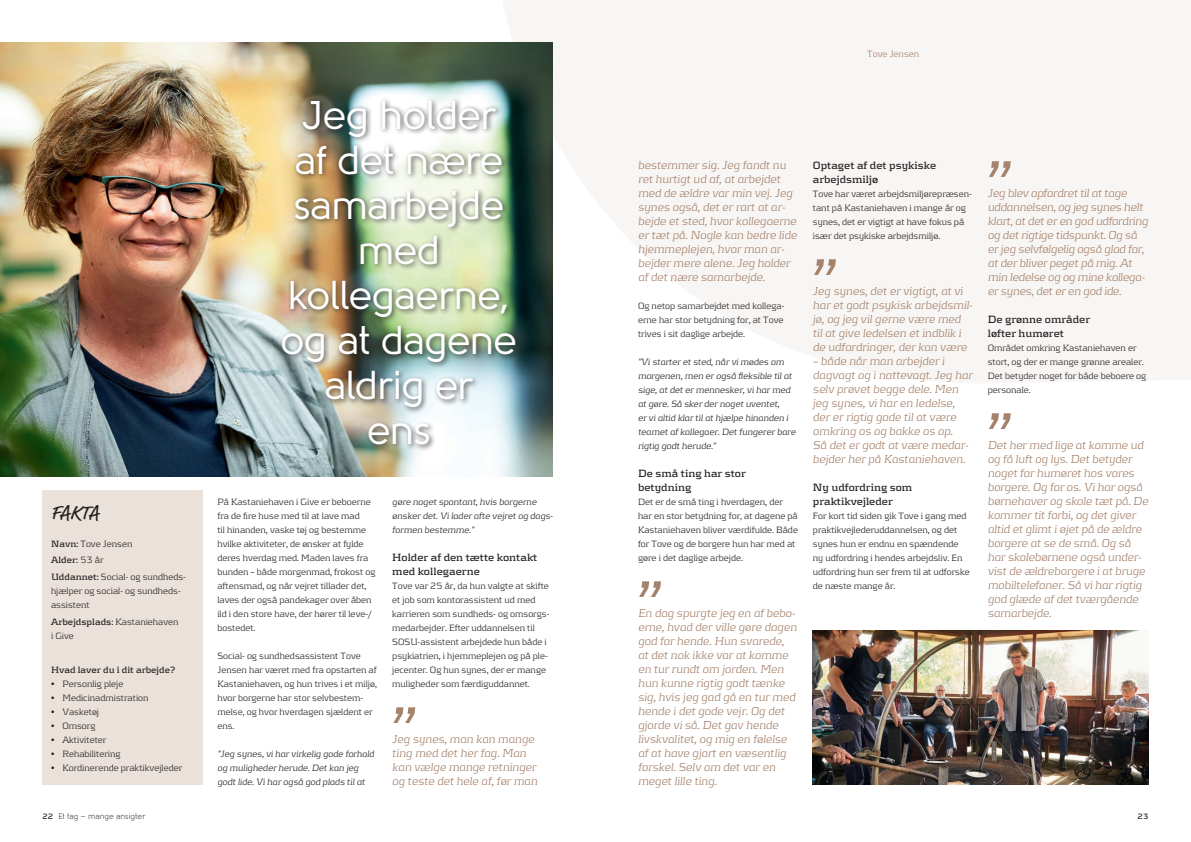
<style>
.page{position:relative;width:1191px;height:842px;background:#fff}
.page>*{position:absolute;margin:0;border:0;box-sizing:border-box;transform-origin:0 0}
.t1{font:italic 300 80px "Kontrapunkt";color:#a5826c}
.t2{font:40px/45px "Solomon";letter-spacing:-.015em;color:#fff;text-align:center}
.t3{font:20px "Market Pro";color:#231f20}
.t4{font:italic 300 12px/14px "Kontrapunkt";color:#a5826c}
.t5{font:700 11px/14px "Kontrapunkt";color:#231f20}
.t6{font:300 9.5px/14px "Kontrapunkt";color:#231f20}
.t7{font:italic 300 9.5px/14px "Kontrapunkt";color:#231f20}
.t8{font:700 9.5px "Kontrapunkt";color:#231f20}
.t9{font:300 9.5px "Kontrapunkt";color:#a5826c}
.t10{font:8px "Solomon";color:#231f20}
.t11{font:700 8px "Kontrapunkt";color:#231f20}
.s1{font-weight:700}
.s2{font-family:"Kontrapunkt";font-weight:700}
</style>
<div class="page">
<svg style="left:449px;top:0;width:146px;height:198px;fill:#f8f6f4"></svg>
<img style="left:0;top:43px;width:553px;height:434px">
<div style="left:279px;top:97px;width:243px;height:354px;background:#231f20;opacity:.75"></div>
<div style="left:43px;top:491px;width:160px;height:294px;background:#eae1da"></div>
<svg style="left:595px;top:0;width:596px;height:785px"></svg>
<img style="left:813px;top:631px;width:335px;height:154px">
<h3 class="t3" style="left:51px;top:499px;width:49px">FAKTA</h3>
<p class="t6" style="left:51px;top:535px;width:136px;line-height:16.8px"><span class="s1">Navn:</span> Tove Jensen<br><span class="s1">Alder:</span> 53 år<br><span class="s1">Uddannet:</span> Social- og sundheds-</p>
<p class="t6" style="left:51px;top:584px;width:131px">hjælper og social- og sundheds&shy;assistent</p>
<p class="t6" style="left:51px;top:615px;width:129px"><span class="s1">Arbejdsplads:</span> Kastaniehaven i Give</p>
<p class="t8" style="left:51px;top:664px;width:126px">Hvad laver du i dit arbejde?</p>
<p class="t6" style="left:51px;top:676px;width:74px">• Personlig pleje</p>
<p class="t6" style="left:51px;top:690px;width:99px">• Medicinadmistration</p>
<p class="t6" style="left:51px;top:704px;width:50px">• Vasketøj</p>
<p class="t6" style="left:51px;top:718px;width:46px">• Omsorg</p>
<p class="t6" style="left:51px;top:732px;width:57px">• Aktiviteter</p>
<p class="t6" style="left:51px;top:746px;width:71px">• Rehabilitering</p>
<p class="t6" style="left:51px;top:760px;width:133px">• Kordinerende praktikvejleder</p>
<p class="t10" style="left:43px;top:812px;width:104px"><span class="s2">22</span> Et fag – mange ansigter</p>
<h2 class="t2" style="left:280px;top:93px;width:238px">Jeg holder af det nære samarbejde med kollegaerne, og at dagene aldrig er<br>ens</h2>
<p class="t6" style="left:217px;top:494px;width:159px">På Kastaniehaven i Give er beboerne fra de fire huse med til at lave mad<br>til hinanden, vaske tøj og bestemme hvilke aktiviteter, de ønsker at fylde deres hverdag med. Maden laves fra bunden – både morgenmad, frokost og aftensmad, og når vejret tillader det, laves der også pandekager over åben ild i den store have, der hører til leve-/ bostedet.</p>
<p class="t6" style="left:217px;top:648px;width:161px">Social- og sundhedsassistent Tove<br>Jensen har været med fra opstarten af<br>Kastaniehaven, og hun trives i et miljø, hvor borgerne har stor selvbestem&shy;melse, og hvor hverdagen sjældent er ens.</p>
<p class="t7" style="left:217px;top:746px;width:158px">”Jeg synes, vi har virkelig gode forhold og muligheder herude. Det kan jeg godt lide. Vi har også god plads til at</p>
<p class="t7" style="left:392px;top:494px;width:162px">gøre noget spontant, hvis borgerne ønsker det. Vi lader ofte vejret og dags&shy;formen bestemme.”</p>
<p class="t5" style="left:392px;top:550px;width:147px">Holder af den tætte kontakt med kollegaerne</p>
<p class="t6" style="left:392px;top:578px;width:159px">Tove var 25 år, da hun valgte at skifte et job som kontorassistent ud med karrieren som sundheds- og omsorgs&shy;medarbejder. Efter uddannelsen til SOSU-assistent arbejdede hun både i psykiatrien, i hjemmeplejen og på ple&shy;jecenter. Og hun synes, der er mange muligheder som færdiguddannet.</p>
<h1 class="t1" style="left:385px;top:687px;width:29px">”</h1>
<p class="t4" style="left:392px;top:731px;width:147px">Jeg synes, man kan mange ting med det her fag. Man kan vælge mange retninger og teste det hele af, før man</p>
<p class="t9" style="left:867px;top:48px;width:53px">Tove Jensen</p>
<p class="t4" style="left:638px;top:157px;width:160px">bestemmer sig. Jeg fandt nu ret hurtigt ud af, at arbejdet med de ældre var min vej. Jeg synes også, det er rart at ar&shy;bejde et sted, hvor kollegaerne er tæt på. Nogle kan bedre lide hjemmeplejen, hvor man ar&shy;bejder mere alene. Jeg holder af det nære samarbejde.</p>
<p class="t6" style="left:638px;top:298px;width:148px;text-align:justify">Og netop samarbejdet med kollega&shy;erne har stor betydning for, at Tove trives i sit daglige arbejde.</p>
<p class="t7" style="left:638px;top:354px;width:159px">”Vi starter et sted, når vi mødes om morgenen, men er også fleksible til at sige, at det er mennesker, vi har med at gøre. Så sker der noget uventet,<br>er vi altid klar til at hjælpe hinanden i teamet af kollegaer. Det fungerer bare rigtig godt herude.”</p>
<p class="t5" style="left:638px;top:466px;width:109px">De små ting har stor betydning</p>
<p class="t6" style="left:638px;top:494px;width:161px">Det er de små ting i hverdagen, der har en stor betydning for, at dagene på Kastaniehaven bliver værdifulde. Både for Tove og de borgere hun har med at gøre i det daglige arbejde.</p>
<h1 class="t1" style="left:631px;top:561px;width:29px">”</h1>
<p class="t4" style="left:638px;top:605px;width:160px">En dag spurgte jeg en af bebo&shy;erne, hvad der ville gøre dagen god for hende. Hun svarede, at det nok ikke var at komme en tur rundt om jorden. Men hun kunne rigtig godt tænke sig, hvis jeg gad gå en tur med hende i det gode vejr. Og det gjorde vi så. Det gav hende livskvalitet, og mig en følelse af at have gjort en væsentlig forskel. Selv om det var en meget lille ting.</p>
<p class="t5" style="left:813px;top:158px;width:125px">Optaget af det psykiske arbejdsmiljø</p>
<p class="t6" style="left:813px;top:186px;width:160px">Tove har været arbejdsmiljørepræsen&shy;tant på Kastaniehaven i mange år og synes, det er vigtigt at have fokus på især det psykiske arbejdsmiljø.</p>
<h1 class="t1" style="left:806px;top:239px;width:29px">”</h1>
<p class="t4" style="left:813px;top:283px;width:161px">Jeg synes, det er vigtigt, at vi har et godt psykisk arbejdsmil&shy;jø, og jeg vil gerne være med til at give ledelsen et indblik i de udfordringer, der kan være</p>
<p class="t4" style="left:813px;top:353px;width:161px">– både når man arbejder i dagvagt og i nattevagt. Jeg har selv prøvet begge dele. Men jeg synes, vi har en ledelse, der er rigtig gode til at være omkring os og bakke os op.<br>Så det er godt at være medar&shy;bejder her på Kastaniehaven.</p>
<p class="t5" style="left:813px;top:480px;width:101px">Ny udfordring som praktikvejleder</p>
<p class="t6" style="left:813px;top:508px;width:158px">For kort tid siden gik Tove i gang med praktikvejlederuddannelsen, og det synes hun er endnu en spændende ny udfordring i hendes arbejdsliv. En udfordring hun ser frem til at udforske de næste mange år.</p>
<h1 class="t1" style="left:980px;top:141px;width:29px">”</h1>
<p class="t4" style="left:987px;top:185px;width:162px">Jeg blev opfordret til at tage uddannelsen, og jeg synes helt klart, at det er en god udfordring og det rigtige tidspunkt. Og så er jeg selvfølgelig også glad for, at der bliver peget på mig. At min ledelse og og mine kollega&shy;er synes, det er en god ide.</p>
<p class="t5" style="left:987px;top:312px;width:104px">De grønne områder løfter humøret</p>
<p class="t6" style="left:987px;top:340px;width:160px">Området omkring Kastaniehaven er stort, og der er mange grønne arealer.<br>Det betyder noget for både beboere og personale.</p>
<h1 class="t1" style="left:980px;top:393px;width:29px">”</h1>
<p class="t4" style="left:987px;top:437px;width:162px">Det her med lige at komme ud og få luft og lys. Det betyder noget for humøret hos vores borgere. Og for os. Vi har også børnehaver og skole tæt på. De kommer tit forbi, og det giver altid et glimt i øjet på de ældre borgere at se de små. Og så har skolebørnene også under&shy;vist de ældreborgere i at bruge mobiltelefoner. Så vi har rigtig god glæde af det tværgående samarbejde.</p>
<p class="t11" style="left:1137px;top:812px;width:12px">23</p>
</div>
